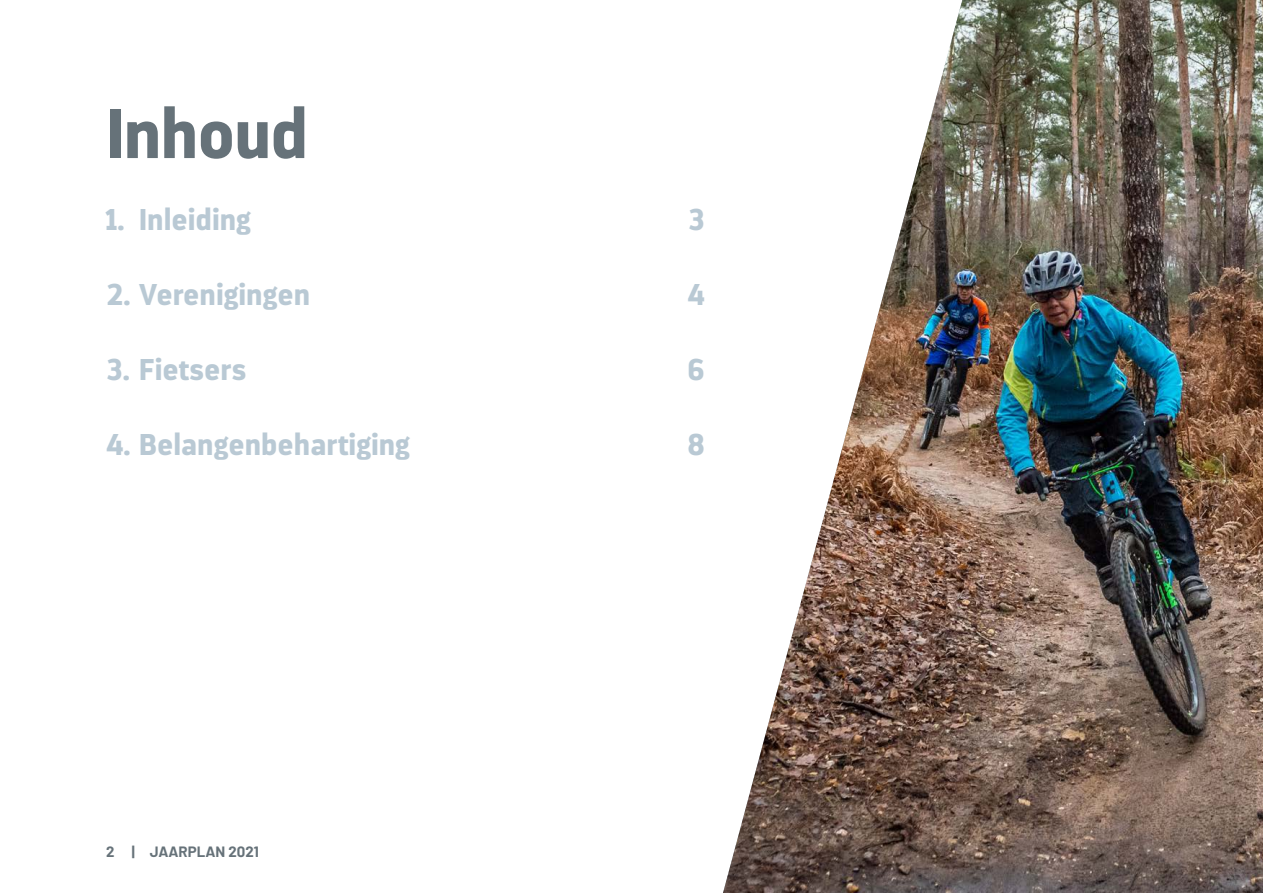
<style>
.page{position:relative;width:1263px;height:893px;background:#fff}
.page>*{position:absolute;margin:0;border:0;box-sizing:border-box;transform-origin:0 0}
.t1{font:900 69px "Darwin";letter-spacing:-.015em;color:#667279}
.t2{font:900 30px "Darwin";color:#b9c9d4}
.t3{font:700 15px "Barlow";color:#667279}
</style>
<div class="page">
<img style="left:723px;top:0;width:540px;height:893px">
<h1 class="t1" style="left:106px;top:91px;width:203px">Inhoud</h1>
<p class="t2" style="left:106px;top:201px;width:146px">1. Inleiding</p>
<p class="t2" style="left:688px;top:201px;width:18px">3</p>
<p class="t2" style="left:106px;top:276px;width:205px">2. Verenigingen</p>
<p class="t2" style="left:687px;top:276px;width:19px">4</p>
<p class="t2" style="left:106px;top:351px;width:142px">3. Fietsers</p>
<p class="t2" style="left:687px;top:351px;width:19px">6</p>
<p class="t2" style="left:106px;top:426px;width:305px">4. Belangenbehartiging</p>
<p class="t2" style="left:687px;top:426px;width:19px">8</p>
<p class="t3" style="left:106px;top:842px;width:154px">2 | JAARPLAN 2021</p>
</div>
